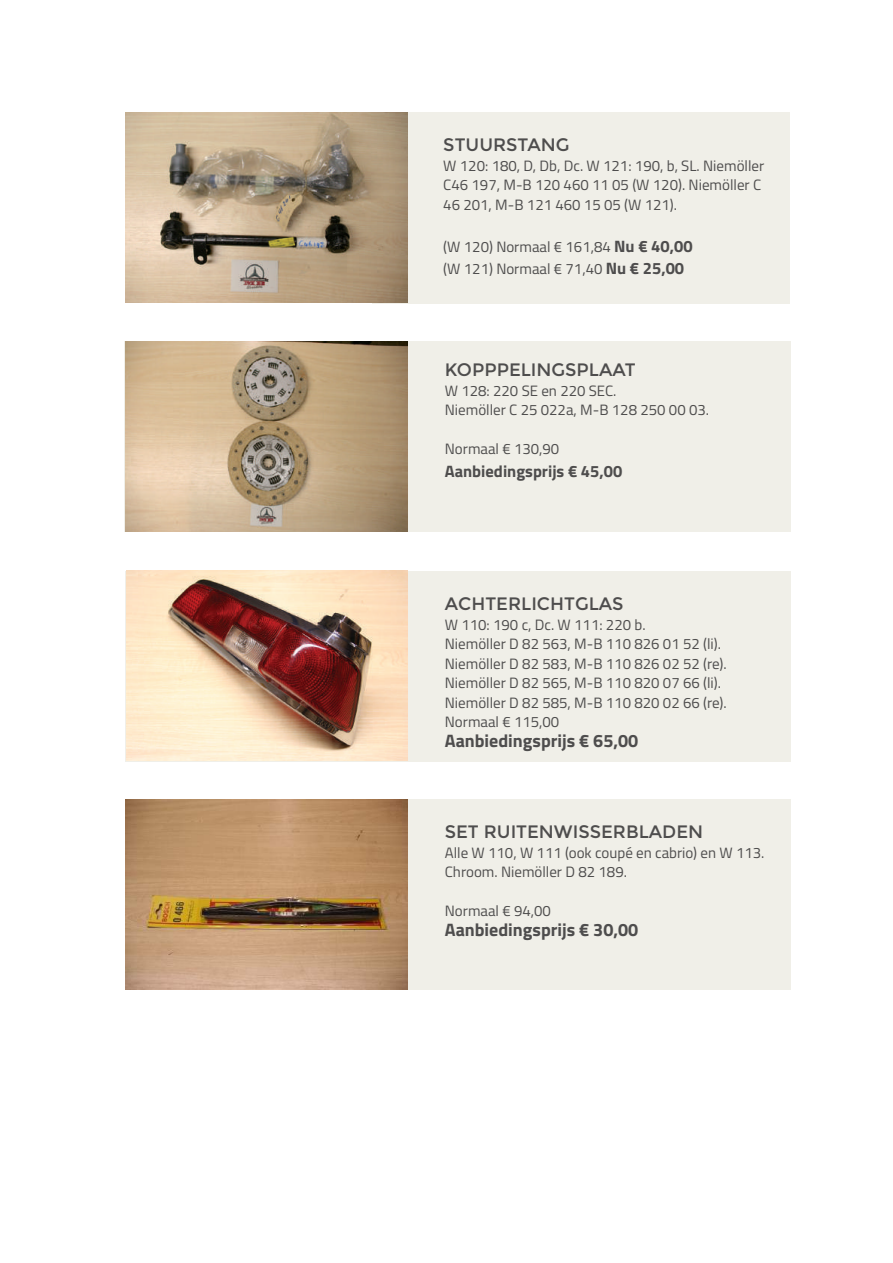
<style>
.page{position:relative;width:893px;height:1263px;background:#fff}
.page>*{position:absolute;margin:0;border:0;box-sizing:border-box;transform-origin:0 0}
.t1{font:18px "Montserrat";color:#4e4d4d}
.t2{font:700 18px "Titillium";color:#4e4d4d}
.t3{font:700 16.5px "Titillium";color:#4e4d4d}
.t4{font:15px/19.5px "Titillium";color:#4e4d4d}
.s1{font-weight:700;font-size:16.5px}
</style>
<div class="page">
<div style="left:372px;top:112px;width:417px;height:191px;background:#f0efe8"></div>
<div style="left:124px;top:342px;width:667px;height:190px;background:#f0efe8"></div>
<div style="left:125px;top:571px;width:666px;height:190px;background:#f0efe8"></div>
<div style="left:125px;top:799px;width:666px;height:191px;background:#f0efe8"></div>
<img style="left:126px;top:571px;width:282px;height:190px">
<img style="left:126px;top:799px;width:282px;height:191px">
<img style="left:125px;top:341px;width:282px;height:191px">
<img style="left:125px;top:112px;width:282px;height:191px">
<p class="t1" style="left:443px;top:135px;width:128px">STUURSTANG</p>
<p class="t4" style="left:443px;top:155px;width:322px">W 120: 180, D, Db, Dc. W 121: 190, b, SL. Niemöller<br>C46 197, M-B 120 460 11 05 (W 120). Niemöller C<br>46 201, M-B 121 460 15 05 (W 121).</p>
<p class="t4" style="left:443px;top:235px;width:251px;line-height:22.5px">(W 120) Normaal € 161,84 <span class="s1">Nu € 40,00 </span>(W 121) Normaal € 71,40 <span class="s1">Nu € 25,00</span></p>
<p class="t1" style="left:445px;top:360px;width:192px">KOPPPELINGSPLAAT</p>
<p class="t4" style="left:445px;top:380px;width:266px">W 128: 220 SE en 220 SEC.<br>Niemöller C 25 022a, M-B 128 250 00 03.</p>
<p class="t4" style="left:445px;top:439px;width:116px">Normaal € 130,90</p>
<p class="t3" style="left:445px;top:458px;width:179px">Aanbiedingsprijs € 45,00</p>
<p class="t1" style="left:445px;top:594px;width:180px">ACHTERLICHTGLAS</p>
<p class="t4" style="left:445px;top:614px;width:283px">W 110: 190 c, Dc. W 111: 220 b.<br>Niemöller D 82 563, M-B 110 826 01 52 (li).<br>Niemöller D 82 583, M-B 110 826 02 52 (re).<br>Niemöller D 82 565, M-B 110 820 07 66 (li).<br>Niemöller D 82 585, M-B 110 820 02 66 (re).<br>Normaal € 115,00</p>
<p class="t2" style="left:445px;top:727px;width:195px">Aanbiedingsprijs € 65,00</p>
<p class="t1" style="left:445px;top:822px;width:260px">SET RUITENWISSERBLADEN</p>
<p class="t4" style="left:445px;top:842px;width:321px">Alle W 110, W 111 (ook coupé en cabrio) en W 113.<br>Chroom. Niemöller D 82 189.</p>
<p class="t4" style="left:445px;top:901px;width:108px">Normaal € 94,00</p>
<p class="t2" style="left:445px;top:916px;width:195px">Aanbiedingsprijs € 30,00</p>
</div>
